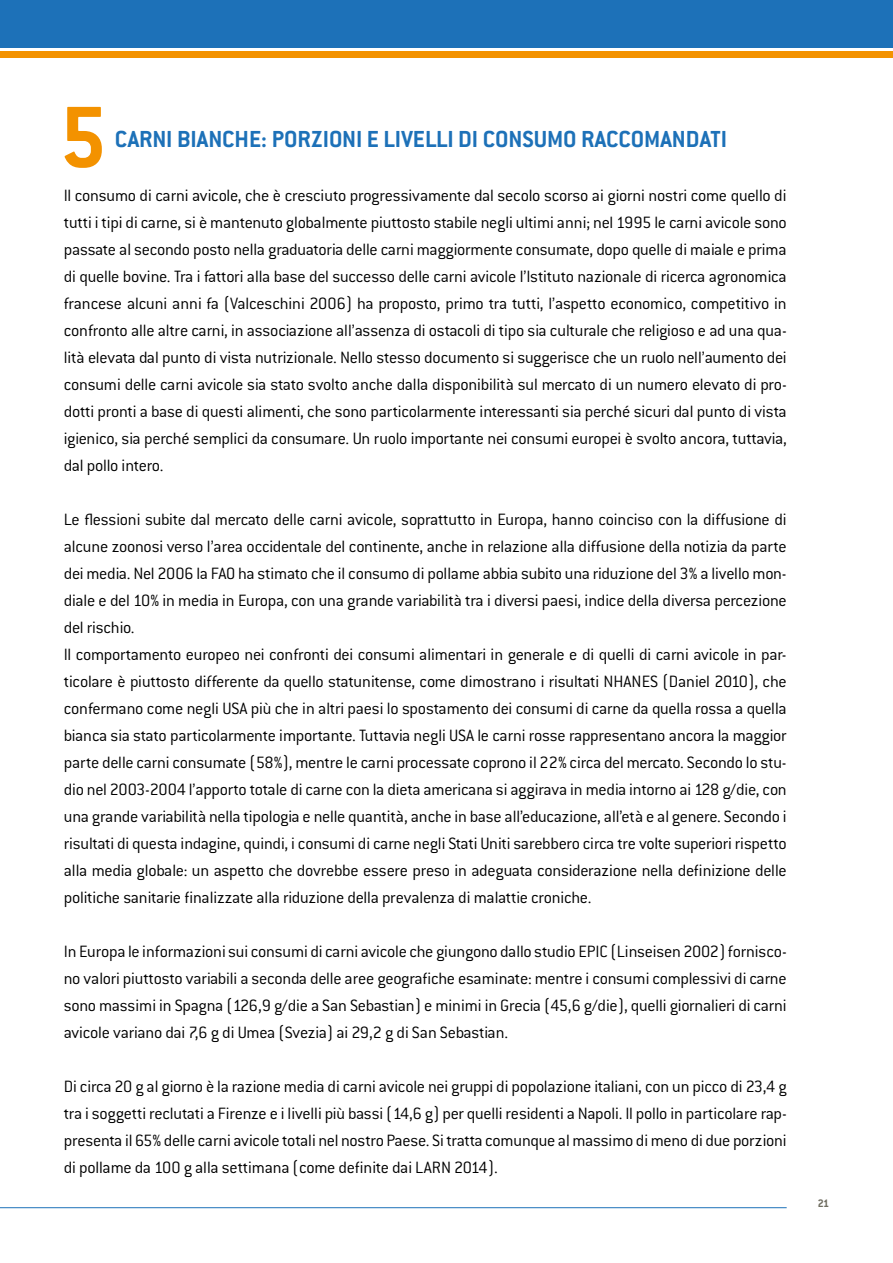
<style>
.page{position:relative;width:893px;height:1263px;background:#fff}
.page>*{position:absolute;margin:0;border:0;box-sizing:border-box;transform-origin:0 0}
.t1{font:700 95.25px "Conduit ITC";color:#f39200}
.t2{font:700 25.5px "Conduit ITC";color:#1d71b8}
.t3{font:300 18px/27px "Conduit ITC";letter-spacing:-.015em;color:#000;text-align:justify}
.t4{font:700 12px "Conduit ITC";color:#6f6d60}
</style>
<div class="page">
<hr style="left:0;top:1207px;width:787px;height:1px;background:#1d71b8">
<div style="left:0;top:0;width:893px;height:47px;background:#1d71b8"></div>
<div style="left:0;top:51px;width:893px;height:6px;background:#f39200"></div>
<h1 class="t1" style="left:58px;top:81px;width:50px">5</h1>
<h2 class="t2" style="left:115px;top:124px;width:614px">CARNI BIANCHE: PORZIONI E LIVELLI DI CONSUMO RACCOMANDATI</h2>
<p class="t3" style="left:64px;top:182px;width:724px">Il consumo di carni avicole, che è cresciuto progressivamente dal secolo scorso ai giorni nostri come quello di tutti i tipi di carne, si è mantenuto globalmente piuttosto stabile negli ultimi anni; nel 1995 le carni avicole sono passate al secondo posto nella graduatoria delle carni maggiormente consumate, dopo quelle di maiale e prima di quelle bovine. Tra i fattori alla base del successo delle carni avicole l’Istituto nazionale di ricerca agronomica francese alcuni anni fa (Valceschini 2006) ha proposto, primo tra tutti, l’aspetto economico, competitivo in confronto alle altre carni, in associazione all’assenza di ostacoli di tipo sia culturale che religioso e ad una qua&shy;lità elevata dal punto di vista nutrizionale. Nello stesso documento si suggerisce che un ruolo nell’aumento dei consumi delle carni avicole sia stato svolto anche dalla disponibilità sul mercato di un numero elevato di pro&shy;dotti pronti a base di questi alimenti, che sono particolarmente interessanti sia perché sicuri dal punto di vista igienico, sia perché semplici da consumare. Un ruolo importante nei consumi europei è svolto ancora, tuttavia, dal pollo intero.</p>
<p class="t3" style="left:64px;top:506px;width:724px;text-align:left">Le flessioni subite dal mercato delle carni avicole, soprattutto in Europa, hanno coinciso con la diffusione di alcune zoonosi verso l’area occidentale del continente, anche in relazione alla diffusione della notizia da parte dei media. Nel 2006 la FAO ha stimato che il consumo di pollame abbia subito una riduzione del 3% a livello mon&shy;diale e del 10% in media in Europa, con una grande variabilità tra i diversi paesi, indice della diversa percezione del rischio.<br>Il comportamento europeo nei confronti dei consumi alimentari in generale e di quelli di carni avicole in par&shy;ticolare è piuttosto differente da quello statunitense, come dimostrano i risultati NHANES (Daniel 2010), che confermano come negli USA più che in altri paesi lo spostamento dei consumi di carne da quella rossa a quella bianca sia stato particolarmente importante. Tuttavia negli USA le carni rosse rappresentano ancora la maggior parte delle carni consumate (58%), mentre le carni processate coprono il 22% circa del mercato. Secondo lo stu&shy;dio nel 2003-2004 l’apporto totale di carne con la dieta americana si aggirava in media intorno ai 128 g/die, con una grande variabilità nella tipologia e nelle quantità, anche in base all’educazione, all’età e al genere. Secondo i risultati di questa indagine, quindi, i consumi di carne negli Stati Uniti sarebbero circa tre volte superiori rispetto alla media globale: un aspetto che dovrebbe essere preso in adeguata considerazione nella definizione delle politiche sanitarie finalizzate alla riduzione della prevalenza di malattie croniche.</p>
<p class="t3" style="left:64px;top:938px;width:724px">In Europa le informazioni sui consumi di carni avicole che giungono dallo studio EPIC (Linseisen 2002) fornisco&shy;no valori piuttosto variabili a seconda delle aree geografiche esaminate: mentre i consumi complessivi di carne sono massimi in Spagna (126,9 g/die a San Sebastian) e minimi in Grecia (45,6 g/die), quelli giornalieri di carni avicole variano dai 7,6 g di Umea (Svezia) ai 29,2 g di San Sebastian.</p>
<p class="t3" style="left:64px;top:1073px;width:724px">Di circa 20 g al giorno è la razione media di carni avicole nei gruppi di popolazione italiani, con un picco di 23,4 g tra i soggetti reclutati a Firenze e i livelli più bassi (14,6 g) per quelli residenti a Napoli. Il pollo in particolare rap&shy;presenta il 65% delle carni avicole totali nel nostro Paese. Si tratta comunque al massimo di meno di due porzioni di pollame da 100 g alla settimana (come definite dai LARN 2014).</p>
<p class="t4" style="left:818px;top:1196px;width:13px">21</p>
</div>
